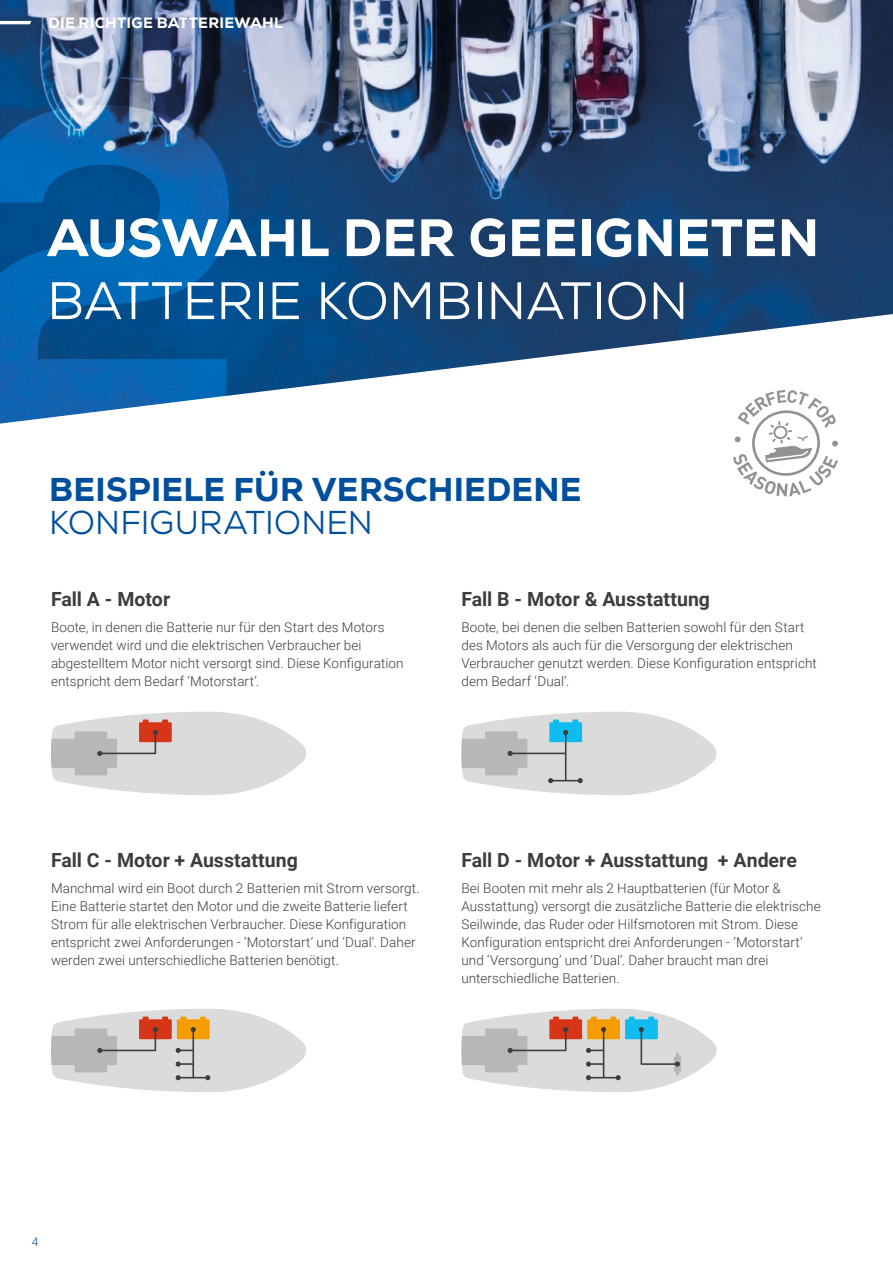
<style>
.page{position:relative;width:893px;height:1263px;background:#fff}
.page>*{position:absolute;margin:0;border:0;box-sizing:border-box;transform-origin:0 0}
.t1{font:800 450px "Nexa";color:#fff}
.t2{font:800 52.5px "Nexa";letter-spacing:.005em;color:#fff}
.t3{font:52.5px "Nexa";color:#fff}
.t4{font:800 33px "Nexa";letter-spacing:.005em;color:#004f9c}
.t5{font:33px "Nexa";letter-spacing:.005em;color:#004f9c}
.t6{font:700 19.5px "Roboto";color:#3d3d3c}
.t7{font:800 15px "Nexa";letter-spacing:.015em;color:#fff}
.t8{font:300 13.5px/18px "Roboto";letter-spacing:.005em;color:#3d3d3c}
.t9{font:300 12px "Roboto";color:#004f9c}
</style>
<div class="page">
<img style="left:0;top:0;width:893px;height:424px">
<svg style="left:0;top:21px;width:31px;height:3px"></svg>
<svg style="left:51px;top:712px;width:255px;height:83px"></svg>
<svg style="left:461px;top:712px;width:256px;height:83px"></svg>
<svg style="left:461px;top:1009px;width:256px;height:83px"></svg>
<svg style="left:51px;top:1009px;width:255px;height:83px"></svg>
<svg style="left:733px;top:390px;width:105px;height:106px"></svg>
<p class="t7" style="left:49px;top:14px;width:236px">DIE RICHTIGE BATTERIEWAHL</p>
<h1 class="t1" style="left:-51px;top:-1px;width:305px">2</h1>
<h2 class="t2" style="left:47px;top:207px;width:774px">AUSWAHL DER GEEIGNETEN</h2>
<h2 class="t3" style="left:47px;top:273px;width:643px">BATTERIE KOMBINATION</h2>
<h3 class="t4" style="left:49px;top:470px;width:534px">BEISPIELE FÜR VERSCHIEDENE</h3>
<h3 class="t5" style="left:49px;top:505px;width:325px">KONFIGURATIONEN</h3>
<h3 class="t6" style="left:51px;top:591px;width:121px">Fall A - Motor</h3>
<p class="t8" style="left:51px;top:619px;width:354px">Boote, in denen die Batterie nur für den Start des Motors verwendet wird und die elektrischen Verbraucher bei abgestelltem Motor nicht versorgt sind. Diese Konfiguration entspricht dem Bedarf ‘Motorstart’.</p>
<h3 class="t6" style="left:461px;top:591px;width:250px">Fall B - Motor &amp; Ausstattung</h3>
<p class="t8" style="left:461px;top:619px;width:357px">Boote, bei denen die selben Batterien sowohl für den Start des Motors als auch für die Versorgung der elektrischen Verbraucher genutzt werden. Diese Konfiguration entspricht dem Bedarf ‘Dual’.</p>
<h3 class="t6" style="left:51px;top:852px;width:248px">Fall C - Motor + Ausstattung</h3>
<p class="t8" style="left:51px;top:880px;width:370px">Manchmal wird ein Boot durch 2 Batterien mit Strom versorgt.<br>Eine Batterie startet den Motor und die zweite Batterie liefert Strom für alle elektrischen Verbraucher. Diese Konfiguration entspricht zwei Anforderungen - ‘Motorstart’ und ‘Dual’. Daher werden zwei unterschiedliche Batterien benötigt.</p>
<h3 class="t6" style="left:461px;top:852px;width:337px">Fall D - Motor + Ausstattung + Andere</h3>
<p class="t8" style="left:461px;top:880px;width:361px">Bei Booten mit mehr als 2 Hauptbatterien (für Motor &amp; Ausstattung) versorgt die zusätzliche Batterie die elektrische Seilwinde, das Ruder oder Hilfsmotoren mit Strom. Diese Konfiguration entspricht drei Anforderungen - ‘Motorstart’ und ‘Versorgung’ und ‘Dual’. Daher braucht man drei unterschiedliche Batterien.</p>
<p class="t9" style="left:32px;top:1237px;width:8px">4</p>
</div>
